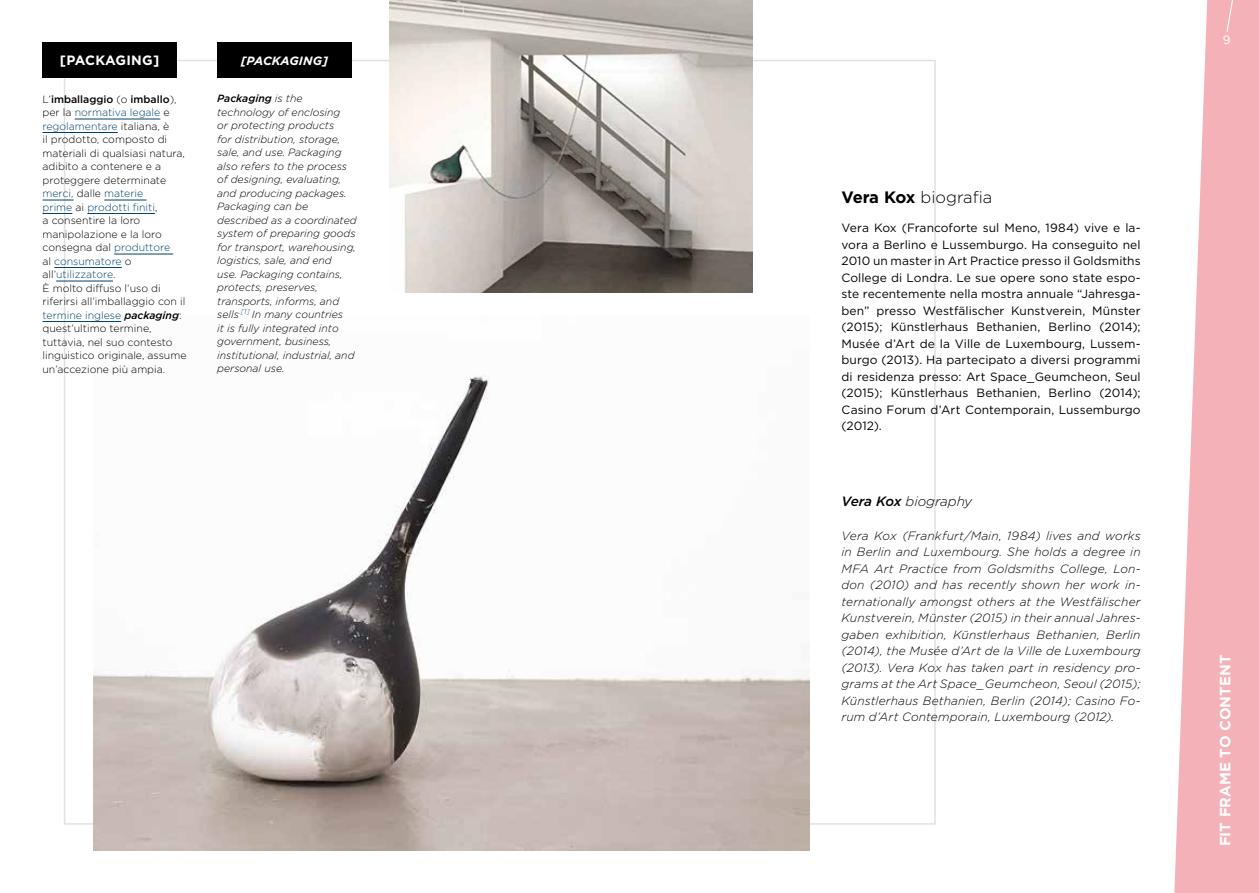
<style>
.page{position:relative;width:1259px;height:893px;background:#fff}
.page>*{position:absolute;margin:0;border:0;box-sizing:border-box;transform-origin:0 0}
.t1{font:300 16.5px "Gotham HTF";color:#000}
.t2{font:700 15px "Gotham HTF";color:#fff}
.t3{font:italic 300 13.5px "Gotham HTF";color:#000}
.t4{font:700 13.5px "Gotham HTF";letter-spacing:.01em;color:#fff}
.t5{font:12px/16.5px "Gotham HTF";letter-spacing:.005em;color:#000;text-align:justify}
.t6{font:italic 300 12px/16.5px "Gotham HTF";letter-spacing:.015em;color:#000;text-align:justify}
.t7{font:italic 700 12px "Gotham HTF";letter-spacing:.005em;color:#fff}
.t8{font:12px "Gotham HTF";color:#fff}
.t9{font:300 10.5px/13.5px "Gotham HTF";color:#000}
.t10{font:italic 300 10.5px/13.5px "Gotham HTF";color:#000}
.s1{font-weight:500}
.s2{color:#00426c}
.s3{font-weight:500;font-style:italic}
.s4{font-weight:700}
</style>
<div class="page">
<img style="left:389px;top:0;width:364px;height:293px">
<svg style="left:1174px;top:0;width:85px;height:893px;fill:#f4b1b8"></svg>
<img style="left:94px;top:321px;width:715px;height:529px">
<div style="left:43px;top:42px;width:134px;height:36px;background:#000"></div>
<div style="left:217px;top:42px;width:134px;height:36px;background:#000"></div>
<hr style="left:75px;top:119px;width:85px;height:1px;background:#00426c">
<hr style="left:43px;top:132px;width:75px;height:1px;background:#00426c">
<hr style="left:43px;top:200px;width:31px;height:1px;background:#00426c">
<hr style="left:104px;top:200px;width:42px;height:1px;background:#00426c">
<svg style="left:43px;top:213px;width:29px;height:1px"></svg>
<hr style="left:87px;top:213px;width:68px;height:1px;background:#00426c">
<hr style="left:114px;top:254px;width:59px;height:1px;background:#00426c">
<hr style="left:54px;top:267px;width:68px;height:1px;background:#00426c">
<hr style="left:56px;top:281px;width:57px;height:1px;background:#00426c">
<hr style="left:43px;top:321px;width:78px;height:1px;background:#00426c">
<svg style="left:1225px;top:0;width:9px;height:33px"></svg>
<p class="t4" style="left:60px;top:53px;width:101px">[PACKAGING]</p>
<p class="t7" style="left:241px;top:53px;width:89px">[PACKAGING]</p>
<p class="t9" style="left:43px;top:92px;width:145px">L’<span class="s1">imballaggio</span> (o <span class="s1">imballo</span>), per la <span class="s2">normativa legale</span> e <span class="s2">regolamentare</span> italiana, è<br>il prodotto, composto di materiali di qualsiasi natura, adibito a contenere e a proteggere determinate <span class="s2">merci,</span> dalle <span class="s2">materie<br>prime</span> ai <span class="s2">prodotti finiti</span>,<br>a consentire la loro manipolazione e la loro consegna dal <span class="s2">produttore<br></span>al <span class="s2">consumatore</span> o all’<span class="s2">utilizzatore</span>.<br>È molto diffuso l’uso di riferirsi all’imballaggio con il <span class="s2">termine inglese</span> <span class="s3">packaging</span>: quest’ultimo termine, tuttavia, nel suo contesto linguistico originale, assume un’accezione più ampia.</p>
<p class="t10" style="left:217px;top:92px;width:141px"><span class="s1">Packaging</span> is the technology of enclosing<br>or protecting products<br>for distribution, storage, sale, and use. Packaging also refers to the process of designing, evaluating, and producing packages.<br>Packaging can be described as a coordinated system of preparing goods for transport, warehousing, logistics, sale, and end<br>use. Packaging contains, protects, preserves, transports, informs, and sells<sup>.[1]</sup> In many countries<br>it is fully integrated into government, business, institutional, industrial, and personal use.</p>
<h1 class="t1" style="left:841px;top:188px;width:152px"><span class="s4">Vera Kox</span> biografia</h1>
<p class="t5" style="left:841px;top:219px;width:301px">Vera Kox (Francoforte sul Meno, 1984) vive e la&shy;vora a Berlino e Lussemburgo. Ha conseguito nel 2010 un master in Art Practice presso il Goldsmiths College di Londra. Le sue opere sono state espo&shy;ste recentemente nella mostra annuale “Jahresga&shy;ben” presso Westfälischer Kunstverein, Münster (2015); Künstlerhaus Bethanien, Berlino (2014); Musée d’Art de la Ville de Luxembourg, Lussem&shy;burgo (2013). Ha partecipato a diversi programmi di residenza presso: Art Space_Geumcheon, Seul (2015); Künstlerhaus Bethanien, Berlino (2014); Casino Forum d’Art Contemporain, Lussemburgo (2012).</p>
<p class="t3" style="left:841px;top:494px;width:132px"><span class="s1">Vera Kox</span> biography</p>
<p class="t6" style="left:841px;top:527px;width:301px">Vera Kox (Frankfurt/Main, 1984) lives and works in Berlin and Luxembourg. She holds a degree in MFA Art Practice from Goldsmiths College, Lon&shy;don (2010) and has recently shown her work in&shy;ternationally amongst others at the Westfälischer Kunstverein, Münster (2015) in their annual Jahres&shy;gaben exhibition, Künstlerhaus Bethanien, Berlin (2014), the Musée d’Art de la Ville de Luxembourg (2013). Vera Kox has taken part in residency pro&shy;grams at the Art Space_Geumcheon, Seoul (2015); Künstlerhaus Bethanien, Berlin (2014); Casino Fo&shy;rum d’Art Contemporain, Luxembourg (2012).</p>
<p class="t8" style="left:1222px;top:33px;width:9px">9</p>
<p class="t2" style="left:1216px;top:846px;width:193px;rotate:-90deg">FIT FRAME TO CONTENT</p>
</div>
